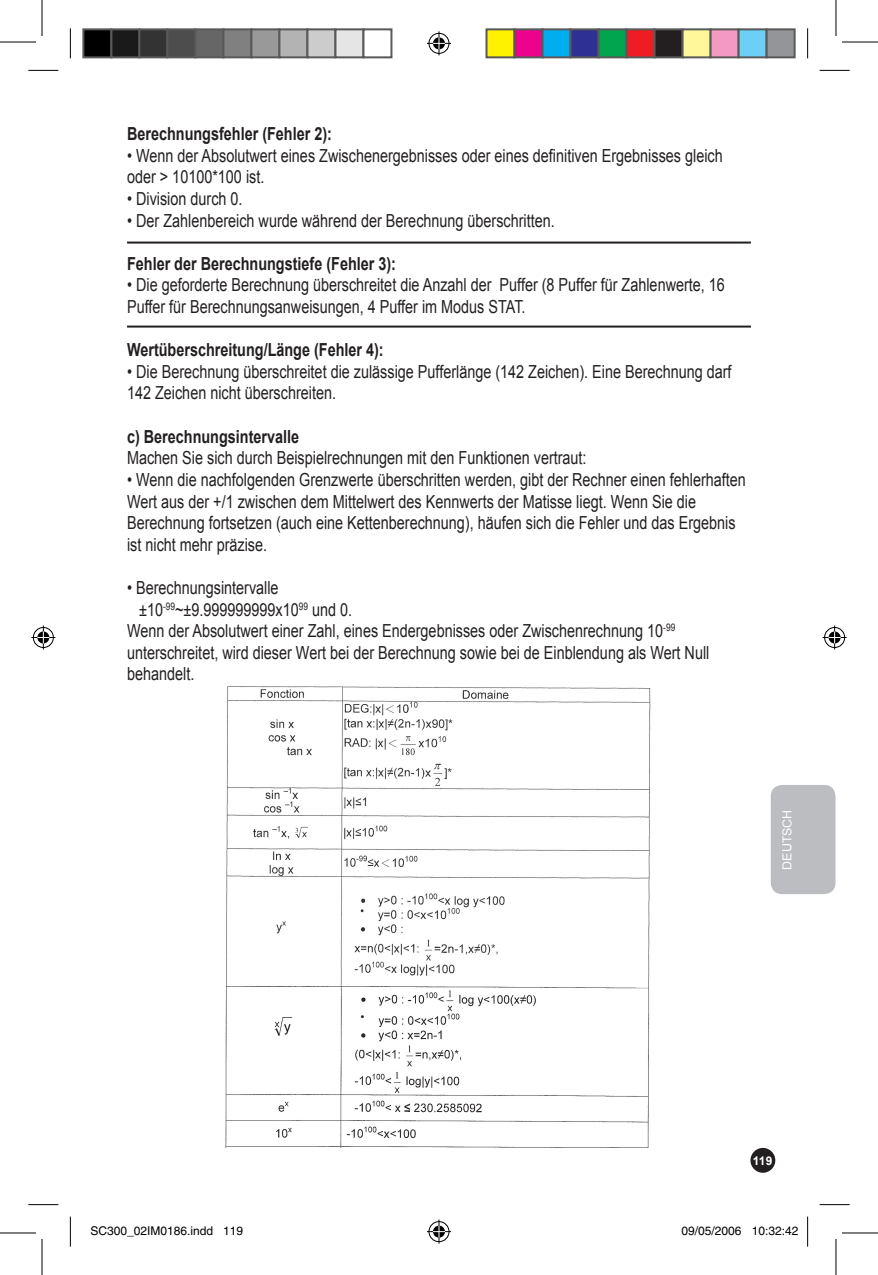
<style>
.page{position:relative;width:878px;height:1275px;background:#fff}
.page>*{position:absolute;margin:0;border:0;box-sizing:border-box;transform-origin:0 0}
.t1{font:18px/21.6px "Arial";color:#231f20;scale:.8 1}
.t2{font:700 18px "Arial";color:#231f20;scale:.8 1}
.t3{font:12.4px "VU Arial";color:#fff}
.t4{font:12px "Helvetica";color:#000}
.t5{font:700 12px "Arial";color:#fff}
</style>
<div class="page">
<div style="left:750px;top:1148px;width:25px;height:24px;background:#231f20;border-radius:50%"></div>
<hr style="left:127px;top:241px;width:624px;height:2px;background:#231f20">
<hr style="left:127px;top:325px;width:624px;height:2px;background:#231f20">
<img style="left:225px;top:686px;width:426px;height:462px">
<div style="left:771px;top:785px;width:64px;height:109px;background:#bcbdc0"></div>
<hr style="left:28px;top:70px;width:30px;height:1px;background:#000">
<hr style="left:819px;top:70px;width:30px;height:1px;background:#000">
<hr style="left:28px;top:1204px;width:30px;height:1px;background:#000">
<hr style="left:819px;top:1204px;width:30px;height:1px;background:#000">
<hr style="left:70px;top:28px;width:1px;height:30px;background:#000">
<hr style="left:70px;top:1216px;width:1px;height:30px;background:#000">
<hr style="left:807px;top:28px;width:1px;height:30px;background:#000">
<hr style="left:807px;top:1216px;width:1px;height:30px;background:#000">
<hr style="left:0;top:42px;width:36px;height:1px;background:#000">
<hr style="left:842px;top:42px;width:36px;height:1px;background:#000">
<hr style="left:0;top:1232px;width:36px;height:1px;background:#000">
<hr style="left:842px;top:1232px;width:36px;height:1px;background:#000">
<hr style="left:42px;top:0;width:1px;height:36px;background:#000">
<hr style="left:42px;top:1239px;width:1px;height:36px;background:#000">
<hr style="left:835px;top:0;width:1px;height:36px;background:#000">
<hr style="left:835px;top:1239px;width:1px;height:36px;background:#000">
<svg style="left:427px;top:31px;width:24px;height:24px"></svg>
<svg style="left:427px;top:1219px;width:24px;height:24px"></svg>
<svg style="left:31px;top:625px;width:24px;height:24px"></svg>
<svg style="left:822px;top:625px;width:24px;height:24px"></svg>
<div style="left:83px;top:29px;width:28px;height:28px;background:#000"></div>
<div style="left:82px;top:28px;width:30px;height:30px;border:2px solid #595959"></div>
<div style="left:111px;top:29px;width:28px;height:28px;background:#1a1a1a"></div>
<div style="left:110px;top:28px;width:30px;height:30px;border:2px solid #595959"></div>
<div style="left:139px;top:29px;width:28px;height:28px;background:#333"></div>
<div style="left:138px;top:28px;width:30px;height:30px;border:2px solid #595959"></div>
<div style="left:167px;top:29px;width:28px;height:28px;background:#4d4d4d"></div>
<div style="left:166px;top:28px;width:30px;height:30px;border:2px solid #595959"></div>
<div style="left:195px;top:29px;width:28px;height:28px;background:#666"></div>
<div style="left:194px;top:28px;width:30px;height:30px;border:2px solid #595959"></div>
<div style="left:223px;top:29px;width:28px;height:28px;background:#808080"></div>
<div style="left:222px;top:28px;width:30px;height:30px;border:2px solid #595959"></div>
<div style="left:251px;top:29px;width:28px;height:28px;background:#999"></div>
<div style="left:250px;top:28px;width:30px;height:30px;border:2px solid #595959"></div>
<div style="left:279px;top:29px;width:28px;height:28px;background:#b3b3b3"></div>
<div style="left:278px;top:28px;width:30px;height:30px;border:2px solid #595959"></div>
<div style="left:307px;top:29px;width:28px;height:28px;background:#ccc"></div>
<div style="left:306px;top:28px;width:30px;height:30px;border:2px solid #595959"></div>
<div style="left:335px;top:29px;width:28px;height:28px;background:#e5e5e5"></div>
<div style="left:334px;top:28px;width:30px;height:30px;border:2px solid #595959"></div>
<div style="left:362px;top:28px;width:30px;height:30px;border:2px solid #595959"></div>
<div style="left:486px;top:29px;width:28px;height:28px;background:#fff101"></div>
<div style="left:485px;top:28px;width:30px;height:30px;border:2px solid #595959"></div>
<div style="left:514px;top:29px;width:28px;height:28px;background:#ed028c"></div>
<div style="left:513px;top:28px;width:30px;height:30px;border:2px solid #595959"></div>
<div style="left:542px;top:29px;width:28px;height:28px;background:#00aeef"></div>
<div style="left:541px;top:28px;width:30px;height:30px;border:2px solid #595959"></div>
<div style="left:570px;top:29px;width:28px;height:28px;background:#2e3092"></div>
<div style="left:569px;top:28px;width:30px;height:30px;border:2px solid #595959"></div>
<div style="left:598px;top:29px;width:28px;height:28px;background:#00a54f"></div>
<div style="left:597px;top:28px;width:30px;height:30px;border:2px solid #595959"></div>
<div style="left:626px;top:29px;width:28px;height:28px;background:#ee1d23"></div>
<div style="left:625px;top:28px;width:30px;height:30px;border:2px solid #595959"></div>
<div style="left:654px;top:29px;width:28px;height:28px;background:#231f20"></div>
<div style="left:653px;top:28px;width:30px;height:30px;border:2px solid #595959"></div>
<div style="left:682px;top:29px;width:28px;height:28px;background:#fff79a"></div>
<div style="left:681px;top:28px;width:30px;height:30px;border:2px solid #595959"></div>
<div style="left:710px;top:29px;width:28px;height:28px;background:#f499c2"></div>
<div style="left:709px;top:28px;width:30px;height:30px;border:2px solid #595959"></div>
<div style="left:738px;top:29px;width:28px;height:28px;background:#6bcff6"></div>
<div style="left:737px;top:28px;width:30px;height:30px;border:2px solid #595959"></div>
<div style="left:766px;top:29px;width:28px;height:28px;background:#939598"></div>
<div style="left:765px;top:28px;width:30px;height:30px;border:2px solid #595959"></div>
<div style="left:681px;top:1225px;width:7px;height:10px;border:1px solid #fff;border-radius:50%"></div>
<svg style="left:683px;top:1225px;width:5px;height:10px"></svg>
<div style="left:721px;top:1225px;width:7px;height:10px;border:1px solid #fff;border-radius:50%"></div>
<div style="left:729px;top:1226px;width:5px;height:8px;border:1px solid #fff;border-radius:50%"></div>
<div style="left:728px;top:1225px;width:7px;height:10px;border:1px solid #fff;border-radius:50%"></div>
<div style="left:759px;top:1226px;width:5px;height:8px;border:1px solid #fff;border-radius:50%"></div>
<div style="left:758px;top:1225px;width:7px;height:10px;border:1px solid #fff;border-radius:50%"></div>
<p class="t2" style="left:127px;top:124px;width:258px">Berechnungsfehler (Fehler 2):</p>
<p class="t1" style="left:127px;top:145px;width:746px">• Wenn der Absolutwert eines Zwischenergebnisses oder eines definitiven Ergebnisses gleich oder &gt; 10100*100 ist.</p>
<p class="t1" style="left:127px;top:188px;width:146px">• Division durch 0.</p>
<p class="t1" style="left:127px;top:209px;width:536px">• Der Zahlenbereich wurde während der Berechnung überschritten.</p>
<p class="t2" style="left:127px;top:253px;width:338px">Fehler der Berechnungstiefe (Fehler 3):</p>
<p class="t1" style="left:127px;top:274px;width:749px">• Die geforderte Berechnung überschreitet die Anzahl der Puffer (8 Puffer für Zahlenwerte, 16<br>Puffer für Berechnungsanweisungen, 4 Puffer im Modus STAT.</p>
<p class="t2" style="left:127px;top:340px;width:322px">Wertüberschreitung/Länge (Fehler 4):</p>
<p class="t1" style="left:127px;top:361px;width:757px">• Die Berechnung überschreitet die zulässige Pufferlänge (142 Zeichen). Eine Berechnung darf<br>142 Zeichen nicht überschreiten.</p>
<p class="t2" style="left:127px;top:426px;width:217px">c) Berechnungsintervalle</p>
<p class="t1" style="left:127px;top:447px;width:576px">Machen Sie sich durch Beispielrechnungen mit den Funktionen vertraut:</p>
<p class="t1" style="left:127px;top:469px;width:775px">• Wenn die nachfolgenden Grenzwerte überschritten werden, gibt der Rechner einen fehlerhaften Wert aus der +/1 zwischen dem Mittelwert des Kennwerts der Matisse liegt. Wenn Sie die Berechnung fortsetzen (auch eine Kettenberechnung), häufen sich die Fehler und das Ergebnis ist nicht mehr präzise.</p>
<p class="t1" style="left:127px;top:577px;width:191px">• Berechnungsintervalle</p>
<p class="t1" style="left:139px;top:598px;width:268px">±10<sup>-99</sup>~±9.999999999x10<sup>99</sup> und 0.</p>
<p class="t1" style="left:127px;top:620px;width:687px">Wenn der Absolutwert einer Zahl, eines Endergebnisses oder Zwischenrechnung 10<sup>-99</sup></p>
<p class="t1" style="left:127px;top:641px;width:729px">unterschreitet, wird dieser Wert bei der Berechnung sowie bei de Einblendung als Wert Null</p>
<p class="t1" style="left:127px;top:663px;width:86px">behandelt.</p>
<p class="t3" style="left:779px;top:869px;width:61px;rotate:-90deg">DEUTSCH</p>
<p class="t5" style="left:753px;top:1153px;width:21px">119</p>
<p class="t4" style="left:90px;top:1223px;width:154px">SC300_02IM0186.indd 119</p>
<p class="t4" style="left:681px;top:1223px;width:118px">09/05/2006 10:32:42</p>
</div>
